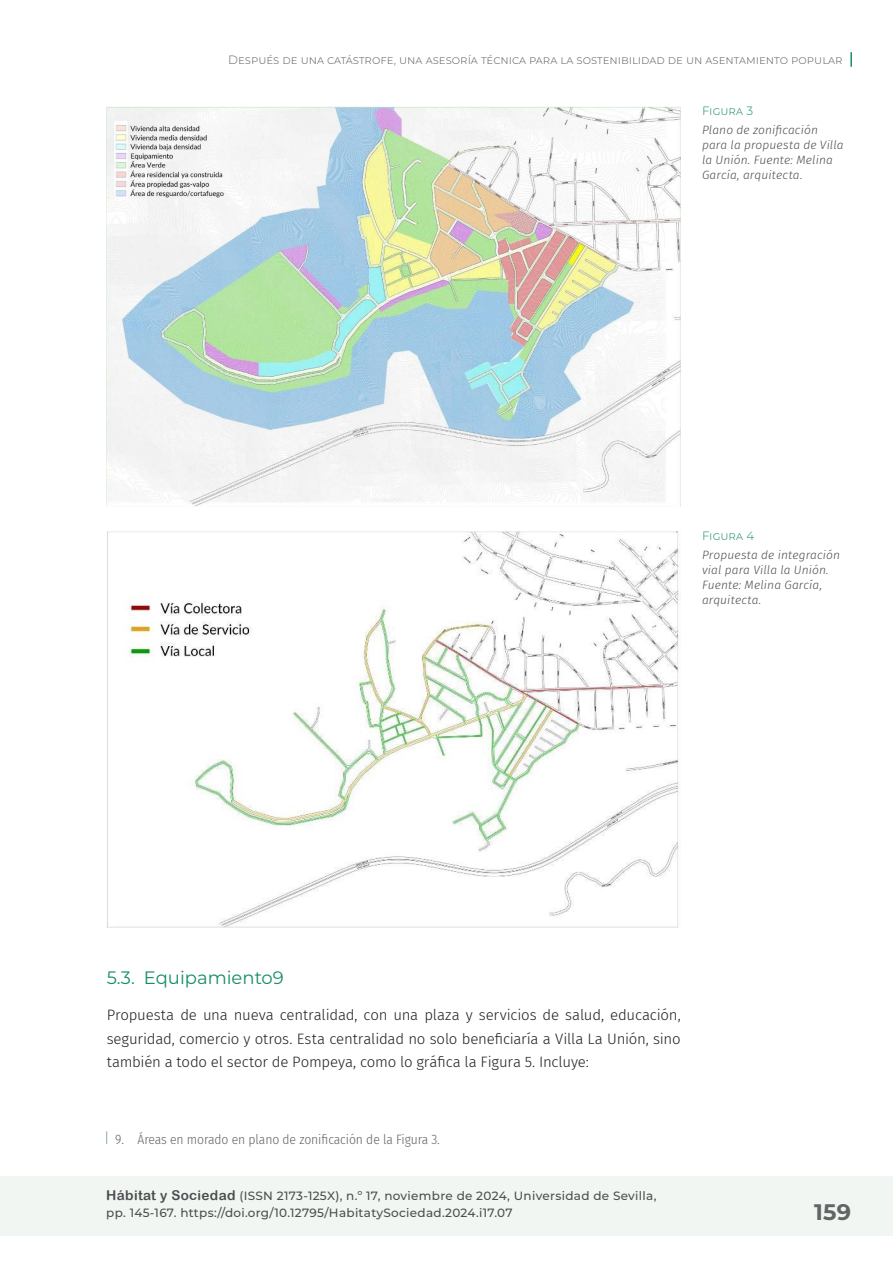
<style>
.page{position:relative;width:893px;height:1263px;background:#fff}
.page>*{position:absolute;margin:0;border:0;box-sizing:border-box;transform-origin:0 0}
.t1{font:700 22.5px "Montserrat";color:#636466}
.t2{font:18px "Montserrat";color:#198e65}
.t3{font:300 15px/23.2px "Fira Sans";letter-spacing:-.01em;color:#231f20;text-align:justify}
.t4{font:300 13.5px "Fira Sans Condensed";letter-spacing:-.005em;color:#636466}
.t5{font:italic 300 12px/15px "Fira Sans";letter-spacing:.01em;color:#4d4d4f}
.t6{font:500 12px/16.5px "Montserrat";letter-spacing:.025em;color:#4d4d4f}
.t7{font:300 12px "Montserrat";color:#636466}
.t8{font:300 12px "Montserrat";letter-spacing:-.005em;color:#198e65}
.s1{font-family:"Arial Rounded MT Bold";font-weight:400;font-size:13.5px}
</style>
<div class="page">
<div style="left:1px;top:1176px;width:892px;height:60px;background:#f2f6f3"></div>
<svg style="left:850px;top:52px;width:2px;height:15px"></svg>
<svg style="left:106px;top:1131px;width:1px;height:13px"></svg>
<img style="left:107px;top:106px;width:574px;height:400px">
<img style="left:107px;top:531px;width:574px;height:397px">
<p class="t7" style="left:228px;top:51px;width:616px">Después de una catástrofe, una asesoría técnica para la sostenibilidad de un asentamiento popular</p>
<p class="t8" style="left:702px;top:102px;width:53px">Figura 3</p>
<p class="t5" style="left:702px;top:122px;width:143px">Plano de zonificación para la propuesta de Villa la Unión. Fuente: Melina<br>García, arquitecta.</p>
<p class="t8" style="left:702px;top:527px;width:54px">Figura 4</p>
<p class="t5" style="left:702px;top:547px;width:140px">Propuesta de integración vial para Villa la Unión.<br>Fuente: Melina García, arquitecta.</p>
<p class="t2" style="left:107px;top:965px;width:179px">5.3. Equipamiento9</p>
<p class="t3" style="left:107px;top:1003px;width:576px">Propuesta de una nueva centralidad, con una plaza y servicios de salud, educación, seguridad, comercio y otros. Esta centralidad no solo beneficiaría a Villa La Unión, sino también a todo el sector de Pompeya, como lo gráfica la Figura 5. Incluye:</p>
<p class="t4" style="left:115px;top:1130px;width:326px">9. Áreas en morado en plano de zonificación de la Figura 3.</p>
<p class="t6" style="left:106px;top:1187px;width:552px"><span class="s1">Hábitat y Sociedad</span> (ISSN 2173-125X), n.º 17, noviembre de 2024, Universidad de Sevilla, pp. 145-167. https://doi.org/10.12795/HabitatySociedad.2024.i17.07</p>
<h1 class="t1" style="left:814px;top:1196px;width:38px">159</h1>
</div>
